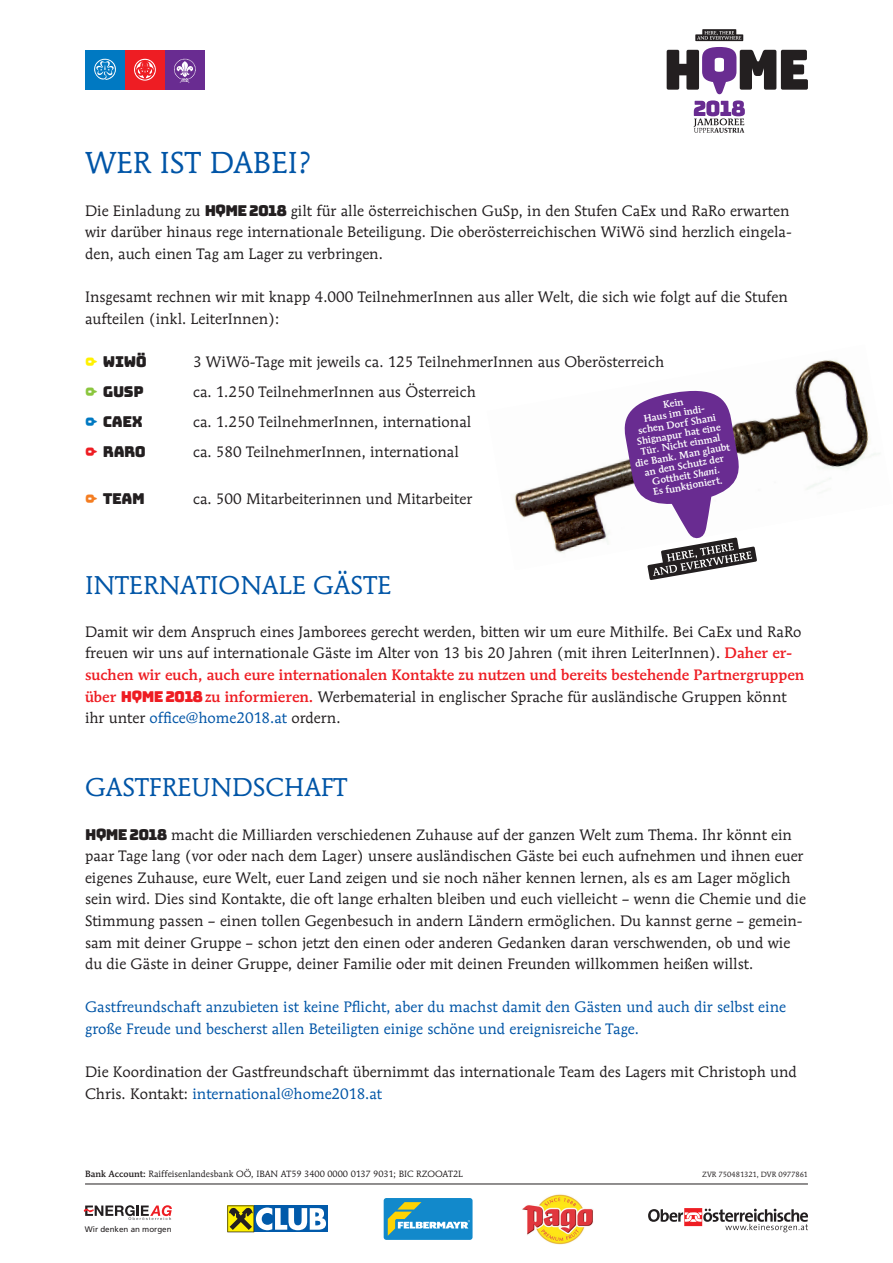
<style>
.page{position:relative;width:893px;height:1263px;background:#fff}
.page>*{position:absolute;margin:0;border:0;box-sizing:border-box;transform-origin:0 0}
.t1{font:30px "Mendoza Roman LT";color:#0155a7}
.t2{font:25.5px "Mendoza Roman LT";color:#0155a7}
.t3{font:15px/21.6px "Mendoza Roman LT";color:#231f20}
.t4{font:15px/21.6px "Mendoza Roman LT";color:#0155a7}
.t5{font:15px "HOM Efont";letter-spacing:-.025em;color:#231f20}
.t6{font:500 9.75px/10.5px "Mendoza Roman LT";color:#fff;text-align:center}
.t7{font:9px "Mendoza Roman LT";color:#231f20}
.t8{font:7.95px "Frutiger LT Pro";color:#231f20}
.t9{font:7.5px "Mendoza Roman LT";color:#231f20}
.s1{font-family:"HOM Efont"}
.s2{color:#fff101}
.s3{color:#8bc63e}
.s4{color:#0079c2}
.s5{color:#ee1d23}
.s6{color:#f47d21}
.s7{font-style:italic}
.s8{font-weight:500;color:#ee1d23}
.s9{font-family:"HOM Efont";color:#ee1d23}
.s10{color:#0155a7}
.s11{font-weight:500}
</style>
<div class="page">
<div style="left:85px;top:50px;width:40px;height:40px;background:#0079c2"></div>
<svg style="left:94px;top:59px;width:22px;height:21px"></svg>
<div style="left:165px;top:50px;width:40px;height:40px;background:#692c91"></div>
<svg style="left:174px;top:59px;width:22px;height:24px"></svg>
<div style="left:125px;top:50px;width:40px;height:40px;background:#ee1d23"></div>
<svg style="left:134px;top:59px;width:22px;height:22px"></svg>
<hr style="left:85px;top:1184px;width:723px;height:1px;background:#231f20">
<div style="left:384px;top:1198px;width:89px;height:42px;background:#1289cb;border-radius:3px"></div>
<svg style="left:388px;top:1202px;width:82px;height:34px"></svg>
<img style="left:540px;top:1194px;width:20px;height:10px">
<div style="left:254px;top:1205px;width:74px;height:27px;background:#015aaa"></div>
<svg style="left:227px;top:1205px;width:99px;height:27px"></svg>
<div style="left:684px;top:1208px;width:18px;height:18px;background:#ef2f35"></div>
<svg style="left:648px;top:1209px;width:160px;height:23px"></svg>
<svg style="left:84px;top:1205px;width:88px;height:15px"></svg>
<div style="left:702px;top:29px;width:34px;height:7px;background:#231f20"></div>
<svg style="left:695px;top:34px;width:48px;height:7px"></svg>
<svg style="left:667px;top:47px;width:141px;height:47px"></svg>
<svg style="left:693px;top:100px;width:52px;height:33px"></svg>
<svg style="left:697px;top:31px;width:44px;height:9px"></svg>
<img style="left:514px;top:360px;width:366px;height:193px">
<svg style="left:622px;top:386px;width:135px;height:194px"></svg>
<h1 class="t1" style="left:85px;top:144px;width:228px">WER IST DABEI?</h1>
<p class="t3" style="left:85px;top:200px;width:708px">Die Einladung zu <span class="s1">HOME 2018</span> gilt für alle österreichischen GuSp, in den Stufen CaEx und RaRo erwarten wir darüber hinaus rege internationale Beteiligung. Die oberösterreichischen WiWö sind herzlich eingela&shy;den, auch einen Tag am Lager zu verbringen.</p>
<p class="t3" style="left:85px;top:286px;width:704px">Insgesamt rechnen wir mit knapp 4.000 TeilnehmerInnen aus aller Welt, die sich wie folgt auf die Stufen aufteilen (inkl. LeiterInnen):</p>
<p class="t5" style="left:85px;top:353px;width:63px"><span class="s2">&gt;</span> WIWÖ</p>
<p class="t3" style="left:193px;top:351px;width:473px">3 WiWö-Tage mit jeweils ca. 125 TeilnehmerInnen aus Oberösterreich</p>
<p class="t5" style="left:85px;top:383px;width:60px"><span class="s3">&gt;</span> GUSP</p>
<p class="t3" style="left:193px;top:381px;width:284px">ca. 1.250 TeilnehmerInnen aus Österreich</p>
<p class="t5" style="left:85px;top:413px;width:59px"><span class="s4">&gt;</span> CAEX</p>
<p class="t3" style="left:193px;top:411px;width:280px">ca. 1.250 TeilnehmerInnen, international</p>
<p class="t5" style="left:85px;top:443px;width:62px"><span class="s5">&gt;</span> RARO</p>
<p class="t3" style="left:193px;top:441px;width:267px">ca. 580 TeilnehmerInnen, international</p>
<p class="t5" style="left:85px;top:490px;width:61px"><span class="s6">&gt;</span> TEAM</p>
<p class="t3" style="left:193px;top:487px;width:281px">ca. 500 Mitarbeiterinnen und Mitarbeiter</p>
<p class="t6" style="left:625px;top:406px;width:97px;rotate:-10deg">Kein<br>Haus im indi-<br>schen Dorf Shani<br>Shignapur hat eine<br>Tür. Nicht einmal die Bank. Man glaubt an den Schutz der<br>Gottheit <span class="s7">Shani</span>.<br>Es funktioniert.</p>
<h2 class="t2" style="left:85px;top:569px;width:308px">INTERNATIONALE GÄSTE</h2>
<p class="t3" style="left:85px;top:621px;width:721px">Damit wir dem Anspruch eines Jamborees gerecht werden, bitten wir um eure Mithilfe. Bei CaEx und RaRo freuen wir uns auf internationale Gäste im Alter von 13 bis 20 Jahren (mit ihren LeiterInnen). <span class="s8">Daher er&shy;suchen wir euch, auch eure internationalen Kontakte zu nutzen und bereits bestehende Partnergruppen über</span> <span class="s9">HOME 2018</span> <span class="s8">zu informieren.</span> Werbematerial in englischer Sprache für ausländische Gruppen könnt ihr unter <span class="s10">office@home2018.at</span> ordern.</p>
<h2 class="t2" style="left:85px;top:772px;width:264px">GASTFREUNDSCHAFT</h2>
<p class="t3" style="left:85px;top:823px;width:722px"><span class="s1">HOME 2018</span> macht die Milliarden verschiedenen Zuhause auf der ganzen Welt zum Thema. Ihr könnt ein paar Tage lang (vor oder nach dem Lager) unsere ausländischen Gäste bei euch aufnehmen und ihnen euer eigenes Zuhause, eure Welt, euer Land zeigen und sie noch näher kennen lernen, als es am Lager möglich sein wird. Dies sind Kontakte, die oft lange erhalten bleiben und euch vielleicht – wenn die Chemie und die Stimmung passen – einen tollen Gegenbesuch in andern Ländern ermöglichen. Du kannst gerne – gemein&shy;sam mit deiner Gruppe – schon jetzt den einen oder anderen Gedanken daran verschwenden, ob und wie du die Gäste in deiner Gruppe, deiner Familie oder mit deinen Freunden willkommen heißen willst.</p>
<p class="t4" style="left:85px;top:996px;width:702px">Gastfreundschaft anzubieten ist keine Pflicht, aber du machst damit den Gästen und auch dir selbst eine große Freude und bescherst allen Beteiligten einige schöne und ereignisreiche Tage.</p>
<p class="t3" style="left:85px;top:1061px;width:713px">Die Koordination der Gastfreundschaft übernimmt das internationale Team des Lagers mit Christoph und<br>Chris. Kontakt: <span class="s10">international@home2018.at</span></p>
<p class="t7" style="left:85px;top:1168px;width:379px"><span class="s11">Bank Account:</span> Raiffeisenlandesbank OÖ, IBAN AT59 3400 0000 0137 9031; BIC RZOOAT2L</p>
<p class="t9" style="left:702px;top:1170px;width:107px">ZVR 750481321, DVR 0977861</p>
<p class="t8" style="left:85px;top:1225px;width:88px">Wir denken an morgen</p>
</div>
